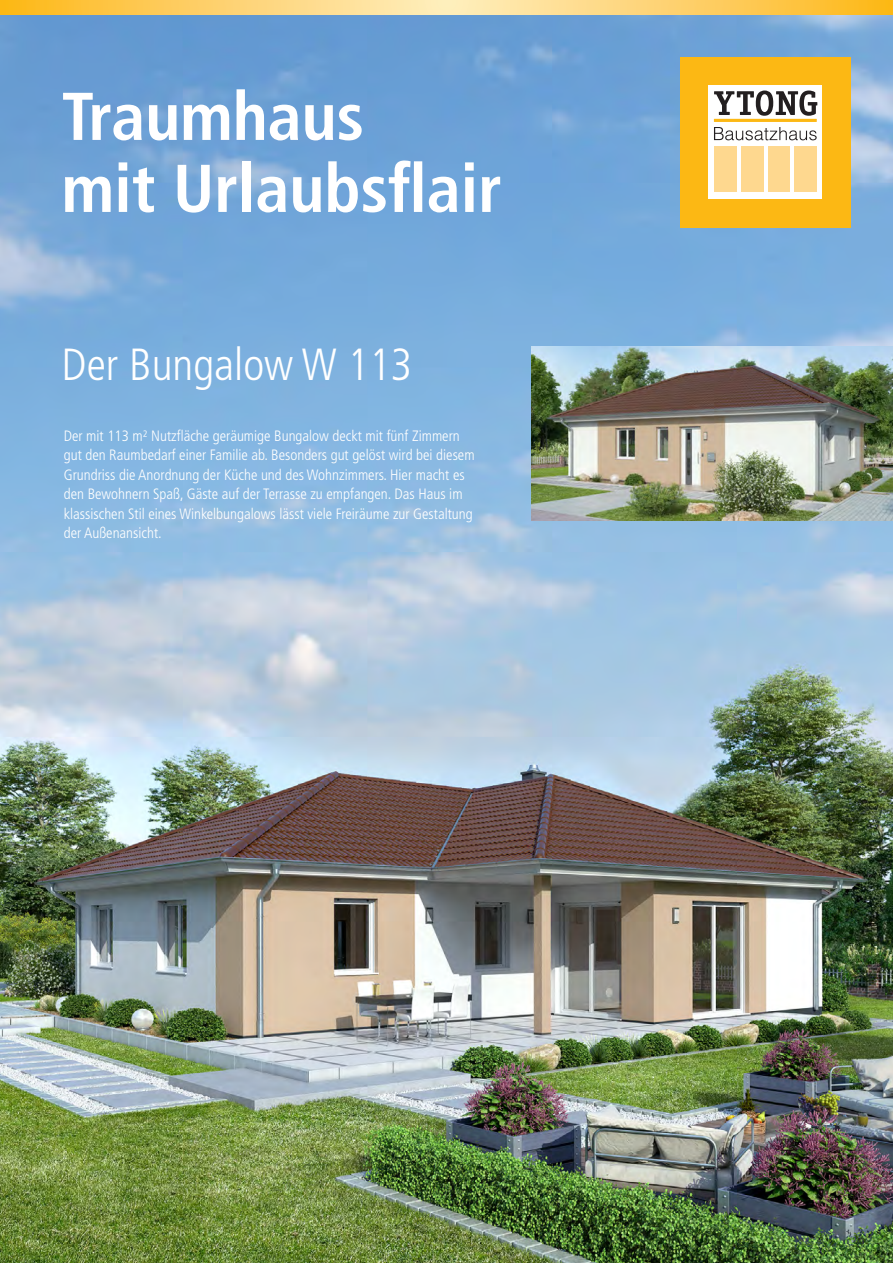
<style>
.page{position:relative;width:893px;height:1263px;background:#fff}
.page>*{position:absolute;margin:0;border:0;box-sizing:border-box;transform-origin:0 0}
.t1{font:700 condensed 67.5px "Frutiger";color:#fff}
.t2{font:300 condensed 45px "Frutiger";color:#fff}
.t3{font:300 condensed 15px/19.5px "Frutiger";color:#fff}
</style>
<div class="page">
<img style="left:0;top:15px;width:893px;height:1248px">
<img style="left:531px;top:347px;width:362px;height:174px">
<svg style="left:0;top:0;width:893px;height:15px;background:#fed26d"></svg>
<div style="left:680px;top:57px;width:170px;height:170px;background:#fcb814"></div>
<div style="left:708px;top:86px;width:114px;height:113px;background:#fff"></div>
<svg style="left:714px;top:127px;width:103px;height:13px"></svg>
<div style="left:714px;top:146px;width:22px;height:45px;background:#fed88f"></div>
<div style="left:795px;top:146px;width:22px;height:45px;background:#fed88f"></div>
<div style="left:768px;top:146px;width:22px;height:45px;background:#fed88f"></div>
<div style="left:741px;top:146px;width:22px;height:45px;background:#fed88f"></div>
<svg style="left:714px;top:91px;width:103px;height:25px"></svg>
<hr style="left:714px;top:119px;width:103px;height:3px;background:#fcb814">
<p class="t1" style="left:62px;top:76px;width:304px">Traumhaus</p>
<p class="t1" style="left:62px;top:148px;width:442px">mit Urlaubsflair</p>
<p class="t2" style="left:62px;top:339px;width:352px">Der Bungalow W 113</p>
<p class="t3" style="left:64px;top:426px;width:412px">Der mit 113 m² Nutzfläche geräumige Bungalow deckt mit fünf Zimmern gut den Raumbedarf einer Familie ab. Besonders gut gelöst wird bei diesem Grundriss die Anordnung der Küche und des Wohnzimmers. Hier macht es den Bewohnern Spaß, Gäste auf der Terrasse zu empfangen. Das Haus im klassischen Stil eines Winkelbungalows lässt viele Freiräume zur Gestaltung der Außenansicht.</p>
</div>
